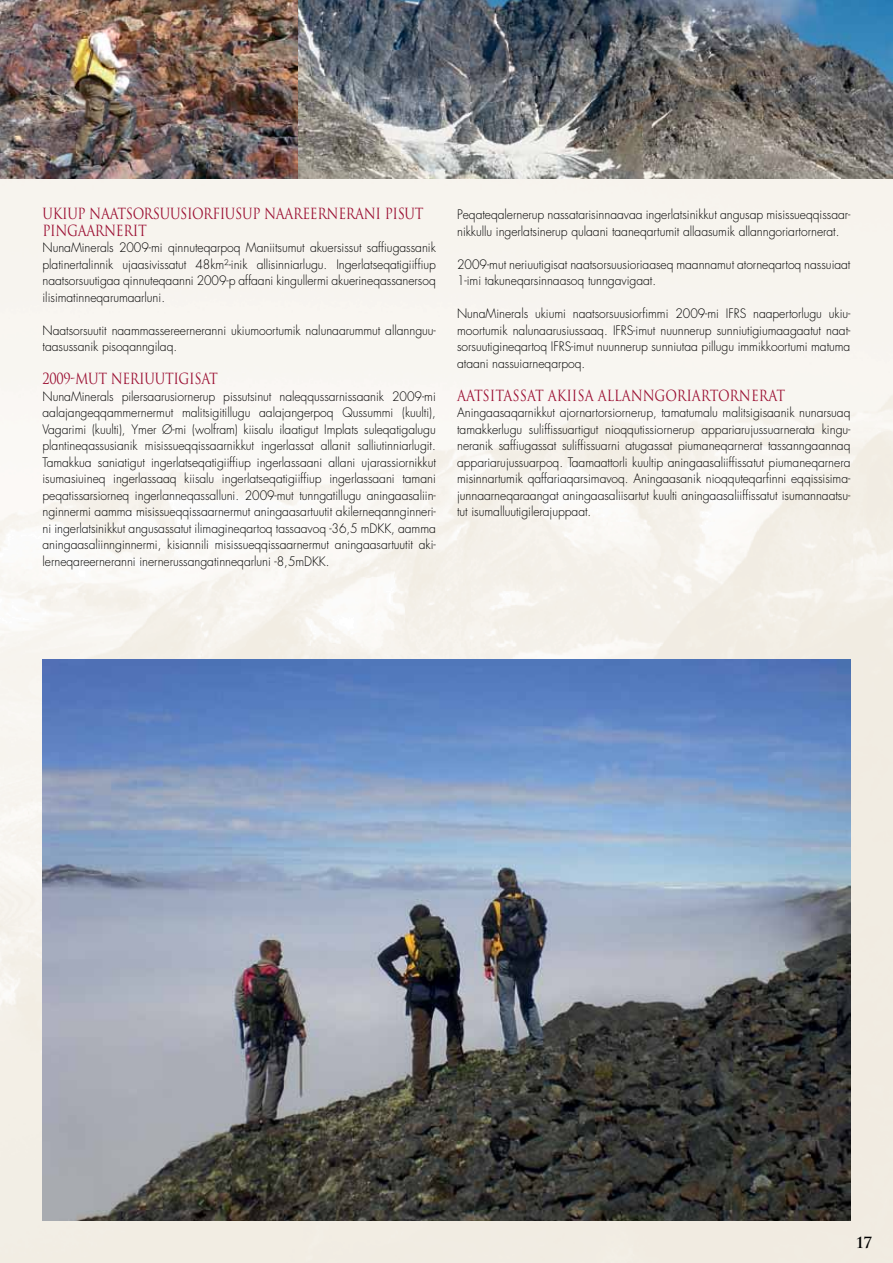
<style>
.page{position:relative;width:893px;height:1263px;background:#fff}
.page>*{position:absolute;margin:0;border:0;box-sizing:border-box;transform-origin:0 0}
.t1{font:15px/16.5px "Trajan Pro";letter-spacing:-.025em;color:#9c1134;scale:.85 1}
.t2{font:700 15px "Trajan";color:#000}
.t3{font:300 12.75px/16.5px "Futura Std";letter-spacing:-.005em;color:#000;text-align:justify;scale:.95 1}
</style>
<div class="page">
<img style="left:0;top:179px;width:893px;height:1084px">
<img style="left:43px;top:659px;width:807px;height:561px">
<img style="left:0;top:0;width:893px;height:179px">
<p class="t1" style="left:43px;top:205px;width:450px">UKIUP NAATSORSUUSIORFIUSUP NAAREERNERANI PISUT<br>PINGAARNERIT</p>
<p class="t3" style="left:43px;top:239px;width:416px">NunaMinerals 2009-mi qinnuteqarpoq Maniitsumut akuersissut saffiugassanik platinertalinnik ujaasivissatut 48km²-inik allisinniarlugu. Ingerlatseqatigiiffiup naatsorsuutigaa qinnuteqaanni 2009-p affaani kingullermi akuerineqassanersoq ilisimatinneqarumaarluni.</p>
<p class="t3" style="left:43px;top:322px;width:416px">Naatsorsuutit naammassereerneranni ukiumoortumik nalunaarummut allannguu&shy;taasussanik pisoqanngilaq.</p>
<p class="t1" style="left:43px;top:370px;width:208px">2009-MUT NERIUUTIGISAT</p>
<p class="t3" style="left:43px;top:388px;width:416px">NunaMinerals pilersaarusiornerup pissutsinut naleqqussarnissaanik 2009-mi aalajangeqqammernermut malitsigitillugu aalajangerpoq Qussummi (kuulti), Vagarimi (kuulti), Ymer Ø-mi (wolfram) kiisalu ilaatigut Implats suleqatigalugu plantineqassusianik misissueqqissaarnikkut ingerlassat allanit salliutinniarlugit.<br>Tamakkua saniatigut ingerlatseqatigiiffiup ingerlassaani allani ujarassiornikkut isumasiuineq ingerlassaaq kiisalu ingerlatseqatigiiffiup ingerlassaani tamani peqatissarsiorneq ingerlanneqassalluni. 2009-mut tunngatillugu aningaasaliin&shy;nginnermi aamma misissueqqissaarnermut aningaasartuutit akilerneqannginneri&shy;ni ingerlatsinikkut angusassatut ilimagineqartoq tassaavoq -36,5 mDKK, aamma aningaasaliinnginnermi, kisiannili misissueqqissaarnermut aningaasartuutit aki&shy;lerneqareerneranni inernerussangatinneqarluni -8,5mDKK.</p>
<p class="t3" style="left:457px;top:206px;width:416px">Peqateqalernerup nassatarisinnaavaa ingerlatsinikkut angusap misissueqqissaar&shy;nikkullu ingerlatsinerup qulaani taaneqartumit allaasumik allanngoriartornerat.</p>
<p class="t3" style="left:457px;top:256px;width:416px">2009-mut neriuutigisat naatsorsuusioriaaseq maannamut atorneqartoq nassuiaat<br>1-imi takuneqarsinnaasoq tunngavigaat.</p>
<p class="t3" style="left:457px;top:305px;width:416px">NunaMinerals ukiumi naatsorsuusiorfimmi 2009-mi IFRS naapertorlugu ukiu&shy;moortumik nalunaarusiussaaq. IFRS-imut nuunnerup sunniutigiumaagaatut naat&shy;sorsuutigineqartoq IFRS-imut nuunnerup sunniutaa pillugu immikkoortumi matuma ataani nassuiarneqarpoq.</p>
<p class="t1" style="left:457px;top:387px;width:11px">AATSITASSAT</p>
<p class="t1" style="left:548px;top:387px;width:11px">AKIISA</p>
<p class="t1" style="left:598px;top:387px;width:13px">ALLANNGORIARTORNERAT</p>
<p class="t3" style="left:457px;top:404px;width:416px">Aningaasaqarnikkut ajornartorsiornerup, tamatumalu malitsigisaanik nunarsuaq tamakkerlugu suliffissuartigut nioqqutissiornerup appariarujussuarnerata kingu&shy;neranik saffiugassat suliffissuarni atugassat piumaneqarnerat tassanngaannaq appariarujussuarpoq. Taamaattorli kuultip aningaasaliiffissatut piumaneqarnera misinnartumik qaffariaqarsimavoq. Aningaasanik nioqquteqarfinni eqqissisima&shy;junnaarneqaraangat aningaasaliisartut kuulti aningaasaliiffissatut isumannaatsu&shy;tut isumalluutigilerajuppaat.</p>
<p class="t2" style="left:857px;top:1233px;width:17px">17</p>
</div>
